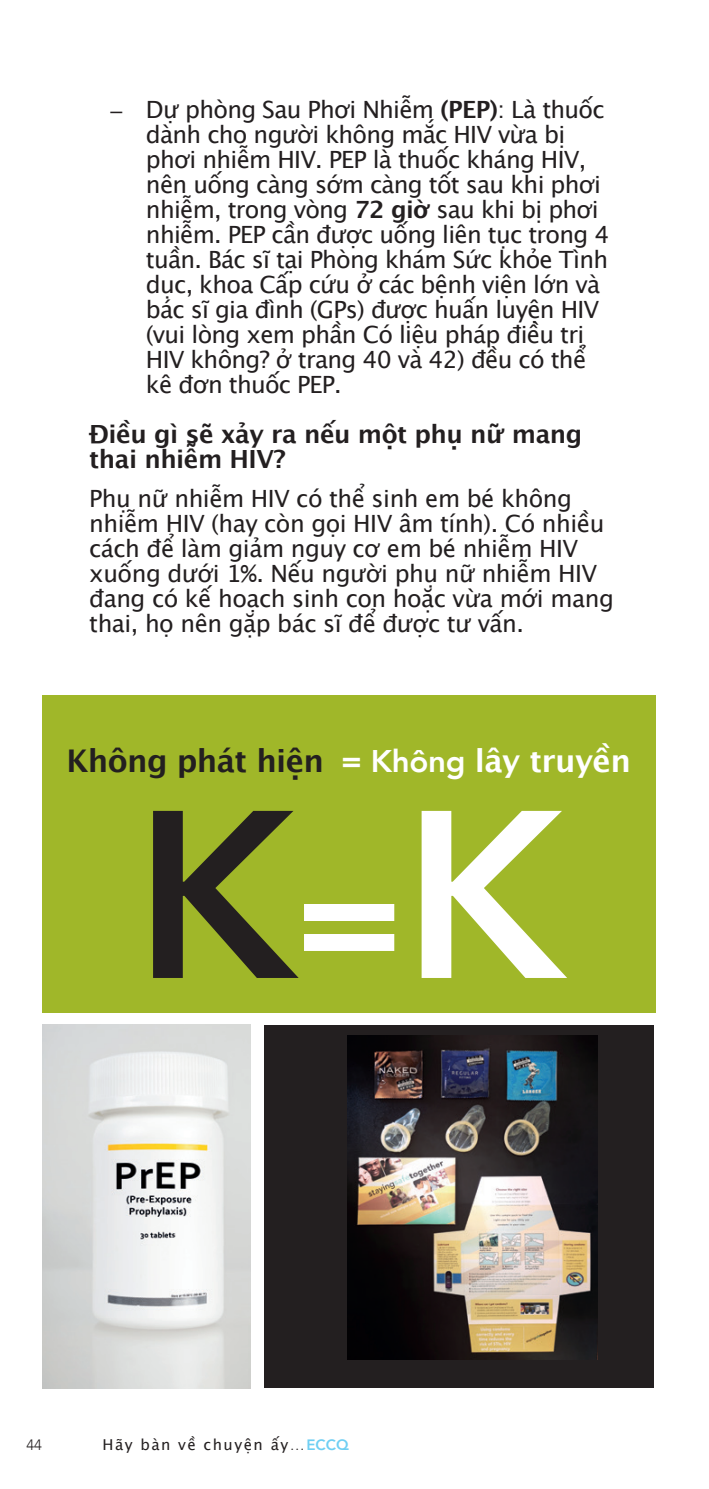
<style>
.page{position:relative;width:709px;height:1489px;background:#fff}
.page>*{position:absolute;margin:0;border:0;box-sizing:border-box;transform-origin:0 0}
.t1{font:800 235.75px "Avenir";color:#231f20}
.t2{font:700 31.25px "Lucida Grande";letter-spacing:-.02em;color:#231f20}
.t3{font:700 25px/25px "Lucida Grande";letter-spacing:-.02em;color:#231f20}
.t4{font:23.75px/25px "Lucida Grande";letter-spacing:-.03em;color:#231f20}
.t5{font:15px "Lucida Grande";letter-spacing:.1em;color:#231f20}
.t6{font:300 15px "Avenir";color:#231f20}
.s1{font-family:"Avenir";font-weight:300}
.s2{font-weight:700}
.s3{font-family:"Avenir";font-weight:800;color:#fff}
.s4{color:#fff}
.s5{font-size:166.5px;color:#fff}
.s6{font-family:"Avenir";font-weight:800;color:#6fcff3}
</style>
<div class="page">
<div style="left:42px;top:694px;width:614px;height:318px;background:#a0b729"></div>
<div style="left:264px;top:1024px;width:390px;height:363px;background:#231f20"></div>
<img style="left:348px;top:1035px;width:250px;height:324px">
<img style="left:42px;top:1024px;width:208px;height:364px">
<p class="t4" style="left:146px;top:97px;width:465px;text-indent:-35px"><span class="s1">–</span> Dự phòng Sau Phơi Nhiễm <span class="s2">(PEP)</span>: Là thuốc dành cho người không mắc HIV vừa bị phơi nhiễm HIV. PEP là thuốc kháng HIV, nên uống càng sớm càng tốt sau khi phơi nhiễm, trong vòng <span class="s2">72 giờ</span> sau khi bị phơi nhiễm. PEP cần được uống liên tục trong 4 tuần. Bác sĩ tại Phòng khám Sức khỏe Tình dục, khoa Cấp cứu ở các bệnh viện lớn và bác sĩ gia đình (GPs) được huấn luyện HIV (vui lòng xem phần Có liệu pháp điều trị HIV không? ở trang 40 và 42) đều có thể kê đơn thuốc PEP.</p>
<p class="t3" style="left:89px;top:421px;width:494px">Điều gì sẽ xảy ra nếu một phụ nữ mang thai nhiễm HIV?</p>
<p class="t4" style="left:89px;top:486px;width:526px">Phụ nữ nhiễm HIV có thể sinh em bé không nhiễm HIV (hay còn gọi HIV âm tính). Có nhiều cách để làm giảm nguy cơ em bé nhiễm HIV xuống dưới 1%. Nếu người phụ nữ nhiễm HIV đang có kế hoạch sinh con hoặc vừa mới mang thai, họ nên gặp bác sĩ để được tư vấn.</p>
<p class="t2" style="left:66px;top:735px;width:566px">Không phát hiện <span class="s3">= Không</span> <span class="s4">lây truyền</span></p>
<p class="t1" style="left:134px;top:712px;width:431px">K<span class="s5">=</span><span class="s4">K</span></p>
<p class="t6" style="left:26px;top:1435px;width:17px">44</p>
<p class="t5" style="left:103px;top:1435px;width:248px">Hãy bàn về chuyện ấy<span class="s1">…</span><span class="s6">ECCQ</span></p>
</div>
